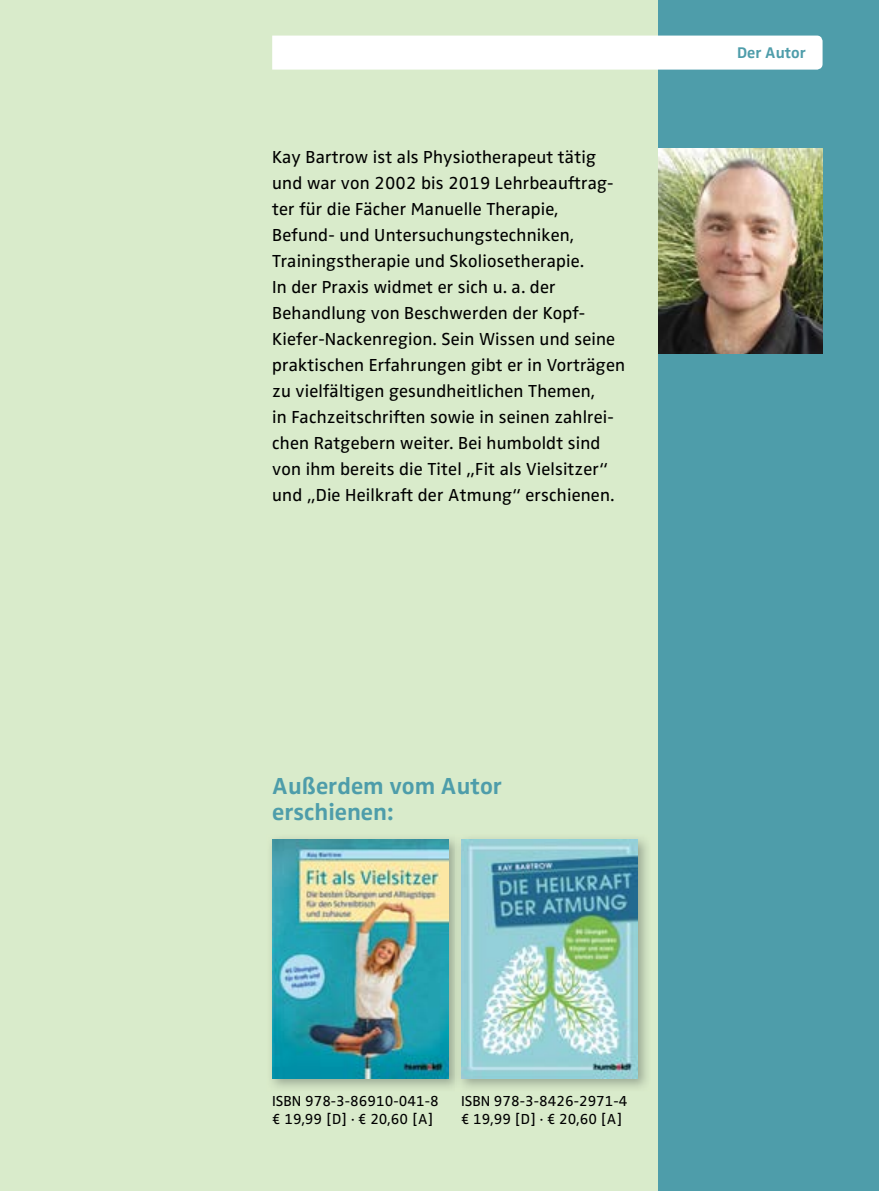
<style>
.page{position:relative;width:879px;height:1191px;background:#d9ebcb}
.page>*{position:absolute;margin:0;border:0;box-sizing:border-box;transform-origin:0 0}
.t1{font:700 24px/26px "Zwo Pro";color:#4e9daa}
.t2{font:18px/26px "Zwo Pro";letter-spacing:.01em;color:#000}
.t3{font:700 16px "Zwo Pro";color:#4e9daa}
.t4{font:15px/18px "Zwo Pro";color:#000}
</style>
<div class="page">
<div style="left:658px;top:0;width:221px;height:1191px;background:#4e9daa"></div>
<div style="left:272px;top:36px;width:550px;height:34px;background:#fff"></div>
<img style="left:271px;top:838px;width:185px;height:250px">
<img style="left:272px;top:839px;width:176px;height:239px">
<img style="left:462px;top:838px;width:185px;height:250px">
<img style="left:456px;top:844px;width:6px;height:238px">
<img style="left:461px;top:839px;width:176px;height:239px">
<img style="left:658px;top:149px;width:164px;height:204px">
<p class="t2" style="left:272px;top:144px;width:354px">Kay Bartrow ist als Physiotherapeut tätig und war von 2002 bis 2019 Lehrbeauftrag&shy;ter für die Fächer Manuelle Therapie, Befund- und Untersuchungstechniken, Trainingstherapie und Skoliosetherapie.<br>In der Praxis widmet er sich u. a. der Behandlung von Beschwerden der Kopf-Kiefer-Nackenregion. Sein Wissen und seine praktischen Erfahrungen gibt er in Vorträgen zu vielfältigen gesundheitlichen Themen,<br>in Fachzeitschriften sowie in seinen zahlrei&shy;chen Ratgebern weiter. Bei humboldt sind von ihm bereits die Titel „Fit als Vielsitzer“ und „Die Heilkraft der Atmung“ erschienen.</p>
<h1 class="t1" style="left:272px;top:773px;width:231px">Außerdem vom Autor erschienen:</h1>
<p class="t4" style="left:272px;top:1092px;width:168px">ISBN 978-3-86910-041-8 € 19,99 [D] · € 20,60 [A]</p>
<p class="t4" style="left:461px;top:1092px;width:168px">ISBN 978-3-8426-2971-4 € 19,99 [D] · € 20,60 [A]</p>
<p class="t3" style="left:737px;top:43px;width:70px">Der Autor</p>
</div>
